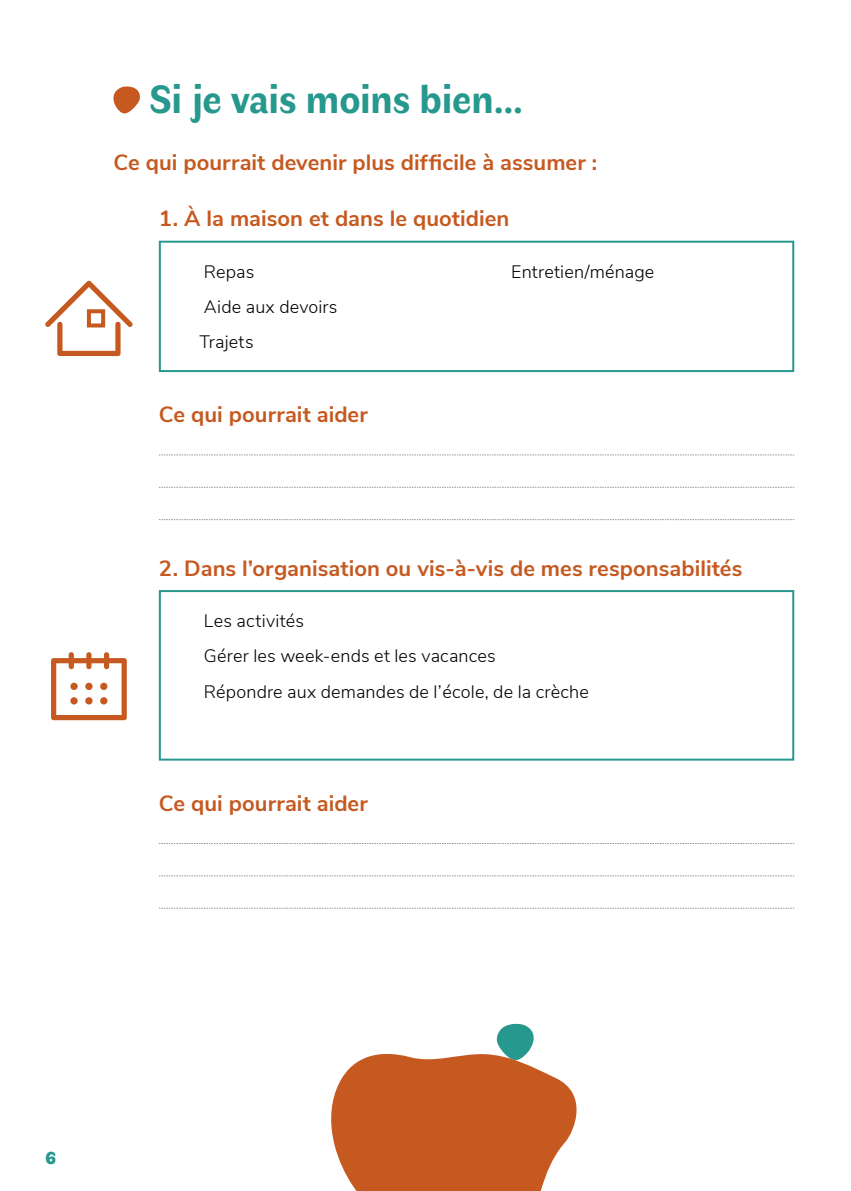
<style>
.page{position:relative;width:851px;height:1191px;background:#fff}
.page>*{position:absolute;margin:0;border:0;box-sizing:border-box;transform-origin:0 0}
.t1{font:700 40px "Faune Text";letter-spacing:-.005em;color:#26988d}
.t2{font:700 22px "Nunito Sans";color:#c55920}
.t3{font:300 18px/35.2px "Nunito Sans";letter-spacing:.01em;color:#000}
.t4{font:900 18px "Faune Display";color:#26988d}
</style>
<div class="page">
<svg style="left:159px;top:454px;width:635px;height:1px"></svg>
<svg style="left:159px;top:487px;width:635px;height:1px"></svg>
<svg style="left:159px;top:519px;width:635px;height:1px"></svg>
<svg style="left:159px;top:843px;width:635px;height:1px"></svg>
<svg style="left:159px;top:875px;width:635px;height:1px"></svg>
<svg style="left:159px;top:908px;width:635px;height:1px"></svg>
<svg style="left:113px;top:86px;width:27px;height:28px"></svg>
<div style="left:159px;top:241px;width:635px;height:131px;border:2px solid #26988d"></div>
<div style="left:159px;top:590px;width:635px;height:170px;border:2px solid #26988d"></div>
<svg style="left:331px;top:1023px;width:246px;height:168px"></svg>
<svg style="left:51px;top:652px;width:76px;height:68px"></svg>
<svg style="left:70px;top:682px;width:8px;height:8px"></svg>
<svg style="left:85px;top:682px;width:8px;height:8px"></svg>
<div style="left:100px;top:682px;width:7px;height:8px;background:#c55920;border-radius:50%"></div>
<div style="left:70px;top:697px;width:8px;height:7px;background:#c55920;border-radius:50%"></div>
<div style="left:85px;top:697px;width:8px;height:7px;background:#c55920;border-radius:50%"></div>
<div style="left:100px;top:697px;width:7px;height:7px;background:#c55920;border-radius:50%"></div>
<svg style="left:45px;top:280px;width:88px;height:76px"></svg>
<div style="left:87px;top:309px;width:18px;height:18px;border:4px solid #c55920"></div>
<h1 class="t1" style="left:149px;top:72px;width:376px">Si je vais moins bien…</h1>
<p class="t2" style="left:113px;top:146px;width:485px">Ce qui pourrait devenir plus difficile à assumer :</p>
<p class="t2" style="left:159px;top:202px;width:352px">1. À la maison et dans le quotidien</p>
<p class="t3" style="left:199px;top:253px;width:140px">Repas<br>Aide aux devoirs<br>Trajets</p>
<p class="t3" style="left:511px;top:253px;width:145px">Entretien/ménage</p>
<p class="t2" style="left:159px;top:398px;width:210px">Ce qui pourrait aider</p>
<p class="t2" style="left:159px;top:552px;width:585px">2. Dans l’organisation ou vis-à-vis de mes responsabilités</p>
<p class="t3" style="left:204px;top:602px;width:386px">Les activités<br>Gérer les week-ends et les vacances<br>Répondre aux demandes de l’école, de la crèche</p>
<p class="t2" style="left:159px;top:787px;width:210px">Ce qui pourrait aider</p>
<p class="t4" style="left:45px;top:1144px;width:12px">6</p>
</div>
